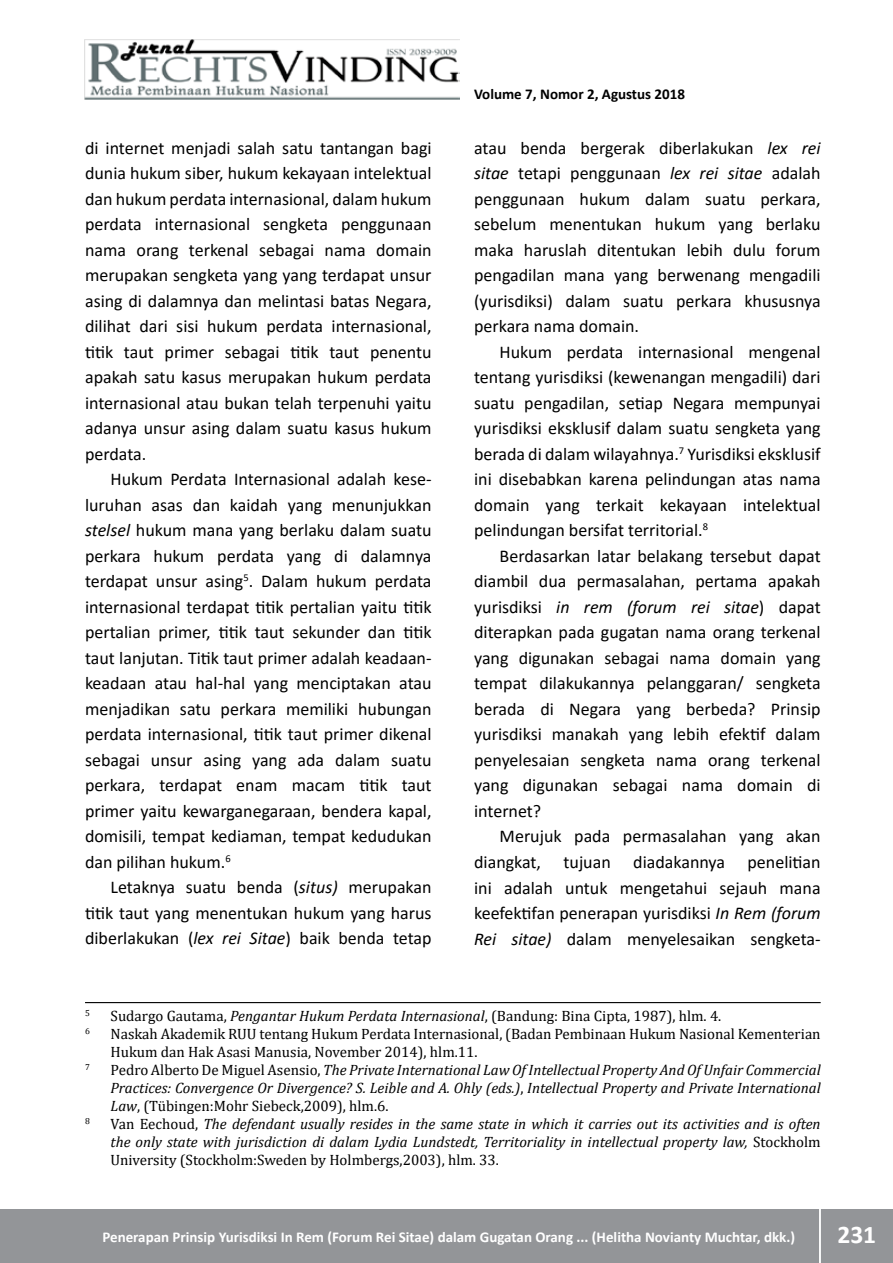
<style>
.page{position:relative;width:893px;height:1263px;background:#fff}
.page>*{position:absolute;margin:0;border:0;box-sizing:border-box;transform-origin:0 0}
.t1{font:700 25.5px "Calibri";color:#fff}
.t2{font:18px/25.5px "Calibri";color:#000;text-align:justify}
.t3{font:italic 15px/18px "Cambria";color:#000;text-align:justify}
.t4{font:15px/18px "Cambria";color:#000}
.t5{font:700 15px "Calibri";color:#fff}
.t6{font:700 15px "Calibri";color:#000}
.t7{font:8.7px "Cambria";color:#000}
.s1{font-style:italic}
.s2{font-style:normal}
</style>
<div class="page">
<div style="left:0;top:1209px;width:893px;height:54px;background:#939598"></div>
<hr style="left:819px;top:1206px;width:2px;height:57px;background:#fff">
<img style="left:85px;top:39px;width:375px;height:60px">
<hr style="left:85px;top:1002px;width:736px;height:1px;background:#000">
<p class="t2" style="left:85px;top:135px;width:348px">di internet menjadi salah satu tantangan bagi dunia hukum siber, hukum kekayaan intelektual dan hukum perdata internasional, dalam hukum perdata internasional sengketa penggunaan nama orang terkenal sebagai nama domain merupakan sengketa yang yang terdapat unsur asing di dalamnya dan melintasi batas Negara, dilihat dari sisi hukum perdata internasional, titik taut primer sebagai titik taut penentu apakah satu kasus merupakan hukum perdata internasional atau bukan telah terpenuhi yaitu adanya unsur asing dalam suatu kasus hukum perdata.</p>
<p class="t2" style="left:85px;top:466px;width:348px;text-indent:26px">Hukum Perdata Internasional adalah kese&shy;luruhan asas dan kaidah yang menunjukkan <span class="s1">stelsel</span> hukum mana yang berlaku dalam suatu perkara hukum perdata yang di dalamnya terdapat unsur asing<sup>5</sup>. Dalam hukum perdata internasional terdapat titik pertalian yaitu titik pertalian primer, titik taut sekunder dan titik taut lanjutan. Titik taut primer adalah keadaan&shy;keadaan atau hal-hal yang menciptakan atau menjadikan satu perkara memiliki hubungan perdata internasional, titik taut primer dikenal sebagai unsur asing yang ada dalam suatu perkara, terdapat enam macam titik taut primer yaitu kewarganegaraan, bendera kapal, domisili, tempat kediaman, tempat kedudukan dan pilihan hukum.<sup>6</sup></p>
<p class="t2" style="left:85px;top:874px;width:348px;text-indent:26px">Letaknya suatu benda (<span class="s1">situs)</span> merupakan titik taut yang menentukan hukum yang harus diberlakukan (<span class="s1">lex rei Sitae</span>) baik benda tetap</p>
<p class="t6" style="left:474px;top:84px;width:212px">Volume 7, Nomor 2, Agustus 2018</p>
<p class="t2" style="left:474px;top:135px;width:348px">atau benda bergerak diberlakukan <span class="s1">lex rei sitae</span> tetapi penggunaan <span class="s1">lex rei sitae</span> adalah penggunaan hukum dalam suatu perkara, sebelum menentukan hukum yang berlaku maka haruslah ditentukan lebih dulu forum pengadilan mana yang berwenang mengadili (yurisdiksi) dalam suatu perkara khususnya perkara nama domain.</p>
<p class="t2" style="left:474px;top:339px;width:348px;text-indent:26px">Hukum perdata internasional mengenal tentang yurisdiksi (kewenangan mengadili) dari suatu pengadilan, setiap Negara mempunyai yurisdiksi eksklusif dalam suatu sengketa yang berada di dalam wilayahnya.<sup>7</sup> Yurisdiksi eksklusif ini disebabkan karena pelindungan atas nama domain yang terkait kekayaan intelektual pelindungan bersifat territorial.<sup>8</sup></p>
<p class="t2" style="left:474px;top:543px;width:348px;text-indent:26px">Berdasarkan latar belakang tersebut dapat diambil dua permasalahan, pertama apakah yurisdiksi <span class="s1">in rem (forum rei sitae</span>) dapat diterapkan pada gugatan nama orang terkenal yang digunakan sebagai nama domain yang tempat dilakukannya pelanggaran/ sengketa berada di Negara yang berbeda? Prinsip yurisdiksi manakah yang lebih efektif dalam penyelesaian sengketa nama orang terkenal yang digunakan sebagai nama domain di internet?</p>
<p class="t2" style="left:474px;top:823px;width:348px;text-indent:26px">Merujuk pada permasalahan yang akan diangkat, tujuan diadakannya penelitian ini adalah untuk mengetahui sejauh mana keefektifan penerapan yurisdiksi <span class="s1">In Rem (forum Rei sitae)</span> dalam menyelesaikan sengketa-</p>
<p class="t7" style="left:85px;top:1008px;width:6px">5</p>
<p class="t4" style="left:111px;top:1007px;width:612px">Sudargo Gautama, <span class="s1">Pengantar Hukum Perdata Internasional</span>, (Bandung: Bina Cipta, 1987), hlm. 4.</p>
<p class="t7" style="left:85px;top:1026px;width:6px">6</p>
<p class="t4" style="left:111px;top:1025px;width:712px">Naskah Akademik RUU tentang Hukum Perdata Internasional, (Badan Pembinaan Hukum Nasional Kementerian<br>Hukum dan Hak Asasi Manusia, November 2014), hlm.11.</p>
<p class="t7" style="left:85px;top:1062px;width:6px">7</p>
<p class="t3" style="left:111px;top:1060px;width:712px"><span class="s2">Pedro Alberto De Miguel Asensio,</span> The Private International Law Of Intellectual Property And Of Unfair Commercial Practices: Convergence Or Divergence? S. Leible and A. Ohly (eds.)<span class="s2">,</span> Intellectual Property and Private International Law<span class="s2">, (Tübingen:Mohr Siebeck,2009), hlm.6.</span></p>
<p class="t7" style="left:85px;top:1116px;width:6px">8</p>
<p class="t3" style="left:111px;top:1114px;width:712px"><span class="s2">Van Eechoud,</span> The defendant usually resides in the same state in which it carries out its activities and is often the only state with jurisdiction di dalam Lydia Lundstedt, Territoriality in intellectual property law, <span class="s2">Stockholm University (Stockholm:Sweden by Holmbergs,2003), hlm. 33.</span></p>
<p class="t5" style="left:102px;top:1227px;width:694px">Penerapan Prinsip Yurisdiksi In Rem (Forum Rei Sitae) dalam Gugatan Orang ... (Helitha Novianty Muchtar, dkk.)</p>
<h1 class="t1" style="left:837px;top:1216px;width:40px">231</h1>
</div>
